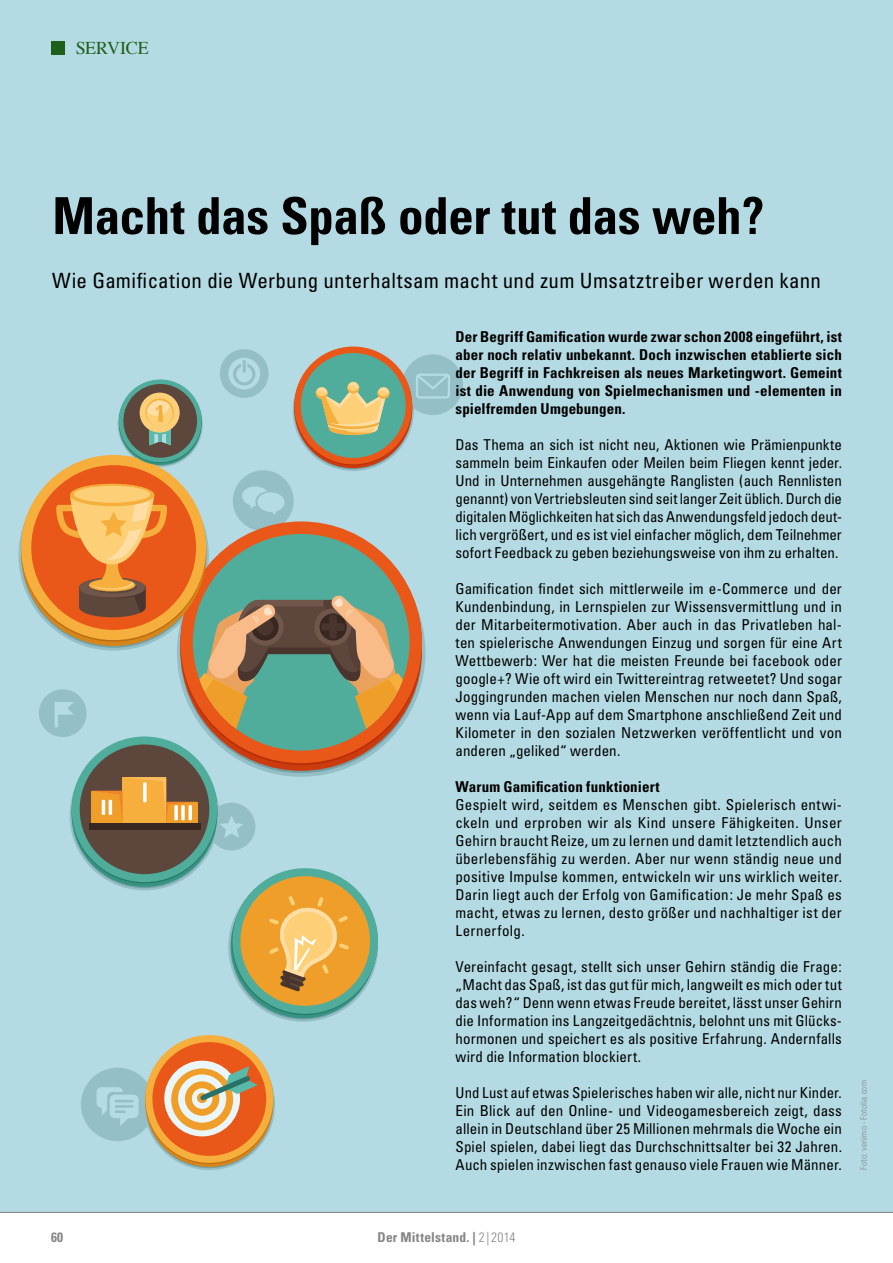
<style>
.page{position:relative;width:893px;height:1263px;background:#fff}
.page>*{position:absolute;margin:0;border:0;box-sizing:border-box;transform-origin:0 0}
.t1{font:700 condensed 51px "Univers";letter-spacing:-.01em;color:#000}
.t2{font:condensed 21px "Univers";letter-spacing:.01em;color:#000}
.t3{font:18px "Times";letter-spacing:-.01em;color:#1f5f1a}
.t4{font:condensed 15px/18px "Univers";letter-spacing:.01em;color:#000;text-align:justify}
.t5{font:700 condensed 15px/18px "Univers";letter-spacing:.01em;color:#000;text-align:justify}
.t6{font:700 condensed 13.5px "Univers";letter-spacing:.015em;color:#848584}
.t7{font:300 condensed 9px "Univers";letter-spacing:.025em;color:#848584}
.s1{font-weight:300}
</style>
<div class="page">
<div style="left:0;top:0;width:893px;height:1212px;background:#b4dbe3"></div>
<div style="left:208px;top:803px;width:47px;height:47px;background:#95bfc6;border-radius:50%"></div>
<svg style="left:220px;top:816px;width:23px;height:22px"></svg>
<div style="left:81px;top:1068px;width:73px;height:73px;background:#95bfc6;border-radius:50%"></div>
<div style="left:402px;top:354px;width:61px;height:61px;background:#95bfc6;border-radius:50%"></div>
<svg style="left:18px;top:460px;width:191px;height:191px"></svg>
<div style="left:220px;top:349px;width:49px;height:49px;background:#95bfc6;border-radius:50%"></div>
<svg style="left:228px;top:358px;width:32px;height:31px"></svg>
<svg style="left:416px;top:374px;width:34px;height:25px"></svg>
<div style="left:39px;top:689px;width:48px;height:48px;background:#95bfc6;border-radius:50%"></div>
<div style="left:233px;top:470px;width:61px;height:61px;background:#95bfc6;border-radius:50%"></div>
<svg style="left:242px;top:486px;width:43px;height:29px"></svg>
<svg style="left:97px;top:1087px;width:42px;height:39px"></svg>
<svg style="left:55px;top:702px;width:18px;height:25px"></svg>
<svg style="left:177px;top:528px;width:248px;height:249px;fill:#95bfc6"></svg>
<svg style="left:180px;top:529px;width:242px;height:242px;fill:#cc3b0e"></svg>
<div style="left:180px;top:521px;width:242px;height:242px;background:#e95818;border-radius:50%"></div>
<div style="left:193px;top:534px;width:216px;height:217px;background:#50ad9b;border-radius:50%"></div>
<svg style="left:199px;top:595px;width:204px;height:134px"></svg>
<svg style="left:21px;top:461px;width:185px;height:185px"></svg>
<div style="left:21px;top:455px;width:185px;height:185px;background:#f6ae3c;border-radius:50%"></div>
<div style="left:31px;top:465px;width:165px;height:165px;background:#e95818;border-radius:50%"></div>
<svg style="left:70px;top:484px;width:84px;height:22px"></svg>
<div style="left:74px;top:486px;width:76px;height:17px;background:#fdd077;border-radius:50%"></div>
<svg style="left:56px;top:495px;width:111px;height:122px"></svg>
<svg style="left:228px;top:868px;width:150px;height:154px"></svg>
<svg style="left:70px;top:740px;width:149px;height:150px"></svg>
<svg style="left:72px;top:741px;width:145px;height:146px"></svg>
<div style="left:72px;top:736px;width:145px;height:146px;background:#50ad9b;border-radius:50%"></div>
<div style="left:80px;top:744px;width:129px;height:130px;background:#5d473d;border-radius:50%"></div>
<svg style="left:91px;top:777px;width:106px;height:46px"></svg>
<svg style="left:143px;top:782px;width:4px;height:20px"></svg>
<hr style="left:102px;top:800px;width:3px;height:15px;background:#fff">
<hr style="left:109px;top:800px;width:3px;height:15px;background:#fff">
<svg style="left:174px;top:805px;width:4px;height:15px"></svg>
<svg style="left:181px;top:805px;width:4px;height:15px"></svg>
<svg style="left:188px;top:805px;width:4px;height:15px"></svg>
<div style="left:89px;top:823px;width:111px;height:6px;background:#382620"></div>
<svg style="left:144px;top:1039px;width:131px;height:131px"></svg>
<svg style="left:145px;top:1039px;width:128px;height:128px"></svg>
<div style="left:145px;top:1035px;width:128px;height:128px;background:#f6ae3c;border-radius:50%"></div>
<div style="left:152px;top:1042px;width:114px;height:114px;background:#e95818;border-radius:50%"></div>
<div style="left:164px;top:1061px;width:76px;height:75px;background:#ebf6f9;border-radius:50%"></div>
<div style="left:171px;top:1068px;width:62px;height:62px;background:#ef9e29;border-radius:50%"></div>
<div style="left:178px;top:1074px;width:48px;height:49px;background:#ebf6f9;border-radius:50%"></div>
<div style="left:185px;top:1081px;width:34px;height:35px;background:#ef9e29;border-radius:50%"></div>
<div style="left:192px;top:1088px;width:20px;height:21px;background:#ebf6f9;border-radius:50%"></div>
<svg style="left:197px;top:1093px;width:10px;height:10px"></svg>
<svg style="left:200px;top:1066px;width:58px;height:34px"></svg>
<svg style="left:293px;top:350px;width:121px;height:121px"></svg>
<svg style="left:294px;top:350px;width:118px;height:118px"></svg>
<div style="left:294px;top:346px;width:118px;height:118px;background:#e95818;border-radius:50%"></div>
<div style="left:301px;top:353px;width:105px;height:105px;background:#50ad9b;border-radius:50%"></div>
<svg style="left:316px;top:383px;width:73px;height:52px"></svg>
<svg style="left:119px;top:382px;width:83px;height:83px"></svg>
<div style="left:119px;top:379px;width:83px;height:83px;background:#50ad9b;border-radius:50%"></div>
<div style="left:123px;top:384px;width:74px;height:74px;background:#5d473d;border-radius:50%"></div>
<div style="left:140px;top:393px;width:40px;height:40px;background:#fdd077;border-radius:50%"></div>
<svg style="left:145px;top:398px;width:29px;height:29px"></svg>
<svg style="left:146px;top:400px;width:27px;height:27px"></svg>
<svg style="left:147px;top:400px;width:24px;height:45px"></svg>
<div style="left:51px;top:41px;width:14px;height:14px;background:#1f5f1a"></div>
<hr style="left:0;top:1212px;width:893px;height:1px;background:#848584">
<p class="t3" style="left:76px;top:31px;width:75px">SERVICE</p>
<h1 class="t1" style="left:52px;top:185px;width:713px">Macht das Spaß oder tut das weh?</h1>
<h2 class="t2" style="left:52px;top:267px;width:770px">Wie Gamification die Werbung unterhaltsam macht und zum Umsatztreiber werden kann</h2>
<p class="t5" style="left:455px;top:328px;width:388px">Der Begriff Gamification wurde zwar schon 2008 eingeführt, ist aber noch relativ unbekannt. Doch inzwischen etablierte sich der Begriff in Fachkreisen als neues Marketingwort. Gemeint ist die Anwendung von Spielmechanismen und -elementen in spielfremden Umgebungen.</p>
<p class="t4" style="left:455px;top:435px;width:388px">Das Thema an sich ist nicht neu, Aktionen wie Prämienpunkte sammeln beim Einkaufen oder Meilen beim Fliegen kennt jeder.<br>Und in Unternehmen ausgehängte Ranglisten (auch Rennlisten genannt) von Vertriebsleuten sind seit langer Zeit üblich. Durch die digitalen Möglichkeiten hat sich das Anwendungsfeld jedoch deut&shy;lich vergrößert, und es ist viel einfacher möglich, dem Teilnehmer sofort Feedback zu geben beziehungsweise von ihm zu erhalten.</p>
<p class="t4" style="left:455px;top:579px;width:388px">Gamification findet sich mittlerweile im e-Commerce und der Kundenbindung, in Lernspielen zur Wissensvermittlung und in der Mitarbeitermotivation. Aber auch in das Privatleben hal&shy;ten spielerische Anwendungen Einzug und sorgen für eine Art Wettbewerb: Wer hat die meisten Freunde bei facebook oder google+? Wie oft wird ein Twittereintrag retweetet? Und sogar Joggingrunden machen vielen Menschen nur noch dann Spaß, wenn via Lauf-App auf dem Smartphone anschließend Zeit und Kilometer in den sozialen Netzwerken veröffentlicht und von anderen „geliked“ werden.</p>
<p class="t5" style="left:455px;top:778px;width:205px">Warum Gamification funktioniert</p>
<p class="t4" style="left:455px;top:795px;width:388px">Gespielt wird, seitdem es Menschen gibt. Spielerisch entwi&shy;ckeln und erproben wir als Kind unsere Fähigkeiten. Unser Gehirn braucht Reize, um zu lernen und damit letztendlich auch überlebensfähig zu werden. Aber nur wenn ständig neue und positive Impulse kommen, entwickeln wir uns wirklich weiter.<br>Darin liegt auch der Erfolg von Gamification: Je mehr Spaß es macht, etwas zu lernen, desto größer und nachhaltiger ist der Lernerfolg.</p>
<p class="t4" style="left:455px;top:957px;width:388px">Vereinfacht gesagt, stellt sich unser Gehirn ständig die Frage: „Macht das Spaß, ist das gut für mich, langweilt es mich oder tut das weh?“ Denn wenn etwas Freude bereitet, lässt unser Gehirn die Information ins Langzeitgedächtnis, belohnt uns mit Glücks&shy;hormonen und speichert es als positive Erfahrung. Andernfalls wird die Information blockiert.</p>
<p class="t4" style="left:455px;top:1083px;width:388px">Und Lust auf etwas Spielerisches haben wir alle, nicht nur Kinder.<br>Ein Blick auf den Online- und Videogamesbereich zeigt, dass allein in Deutschland über 25 Millionen mehrmals die Woche ein Spiel spielen, dabei liegt das Durchschnittsalter bei 32 Jahren.<br>Auch spielen inzwischen fast genauso viele Frauen wie Männer.</p>
<p class="t7" style="left:858px;top:1170px;width:91px;rotate:-90deg">Foto: venimo - Fotolia.com</p>
<p class="t6" style="left:51px;top:1229px;width:13px">60</p>
<p class="t6" style="left:378px;top:1229px;width:139px">Der Mittelstand. | <span class="s1">2|2014</span></p>
</div>
